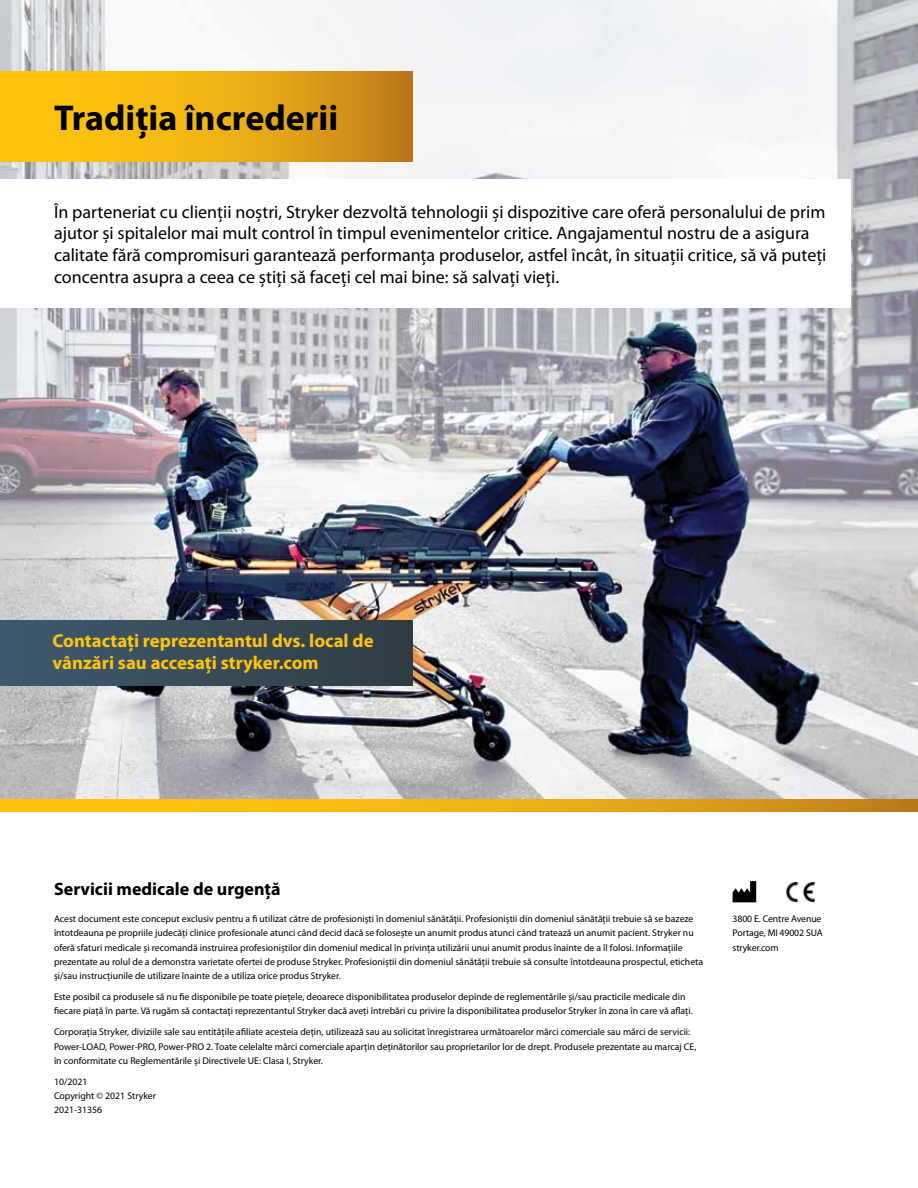
<style>
.page{position:relative;width:918px;height:1188px;background:#fff}
.page>*{position:absolute;margin:0;border:0;box-sizing:border-box;transform-origin:0 0}
.t1{font:700 36px "Myriad Pro";color:#000}
.t2{font:700 18.75px/22.5px "Myriad Pro";color:#ffc20e}
.t3{font:18px/21.6px "Myriad Pro";color:#000}
.t4{font:700 18px "Myriad Pro";color:#000}
.t5{font:9.75px/14.2px "Myriad Pro";color:#000}
</style>
<div class="page">
<img style="left:0;top:0;width:918px;height:799px">
<svg style="left:0;top:71px;width:413px;height:91px"></svg>
<div style="left:0;top:179px;width:850px;height:129px;background:#fff"></div>
<div style="left:0;top:621px;width:413px;height:65px;background:linear-gradient(to right,#3e5b6f,#323c42)"></div>
<svg style="left:0;top:799px;width:918px;height:12px"></svg>
<svg style="left:733px;top:881px;width:23px;height:21px"></svg>
<img style="left:786px;top:881px;width:30px;height:22px">
<h1 class="t1" style="left:54px;top:94px;width:286px">Tradiția încrederii</h1>
<p class="t3" style="left:54px;top:201px;width:774px">În parteneriat cu clienții noștri, Stryker dezvoltă tehnologii și dispozitive care oferă personalului de prim ajutor și spitalelor mai mult control în timpul evenimentelor critice. Angajamentul nostru de a asigura calitate fără compromisuri garantează performanța produselor, astfel încât, în situații critice, să vă puteți concentra asupra a ceea ce știți să faceți cel mai bine: să salvați vieți.</p>
<h2 class="t2" style="left:52px;top:629px;width:323px">Contactați reprezentantul dvs. local de vânzări sau accesați stryker.com</h2>
<h3 class="t4" style="left:54px;top:877px;width:228px">Servicii medicale de urgență</h3>
<p class="t5" style="left:54px;top:912px;width:651px">Acest document este conceput exclusiv pentru a fi utilizat către de profesioniști în domeniul sănătății. Profesioniștii din domeniul sănătății trebuie să se bazeze întotdeauna pe propriile judecăți clinice profesionale atunci când decid dacă se folosește un anumit produs atunci când tratează un anumit pacient. Stryker nu oferă sfaturi medicale și recomandă instruirea profesioniștilor din domeniul medical în privința utilizării unui anumit produs înainte de a îl folosi. Informațiile prezentate au rolul de a demonstra varietate ofertei de produse Stryker. Profesioniștii din domeniul sănătății trebuie să consulte întotdeauna prospectul, eticheta și/sau instrucțiunile de utilizare înainte de a utiliza orice produs Stryker.</p>
<p class="t5" style="left:54px;top:990px;width:640px">Este posibil ca produsele să nu fie disponibile pe toate piețele, deoarece disponibilitatea produselor depinde de reglementările și/sau practicile medicale din fiecare piață în parte. Vă rugăm să contactați reprezentantul Stryker dacă aveți întrebări cu privire la disponibilitatea produselor Stryker în zona în care vă aflați.</p>
<p class="t5" style="left:54px;top:1025px;width:644px">Corporația Stryker, diviziile sale sau entitățile afiliate acesteia dețin, utilizează sau au solicitat înregistrarea următoarelor mărci comerciale sau mărci de servicii:<br>Power-LOAD, Power-PRO, Power-PRO 2. Toate celelalte mărci comerciale aparțin deținătorilor sau proprietarilor lor de drept. Produsele prezentate au marcaj CE, în conformitate cu Reglementările și Directivele UE: Clasa I, Stryker.</p>
<p class="t5" style="left:54px;top:1074px;width:104px">10/2021<br>Copyright © 2021 Stryker<br>2021-31356</p>
<p class="t5" style="left:733px;top:912px;width:92px;text-align:justify">3800 E. Centre Avenue Portage, MI 49002 SUA stryker.com</p>
</div>
